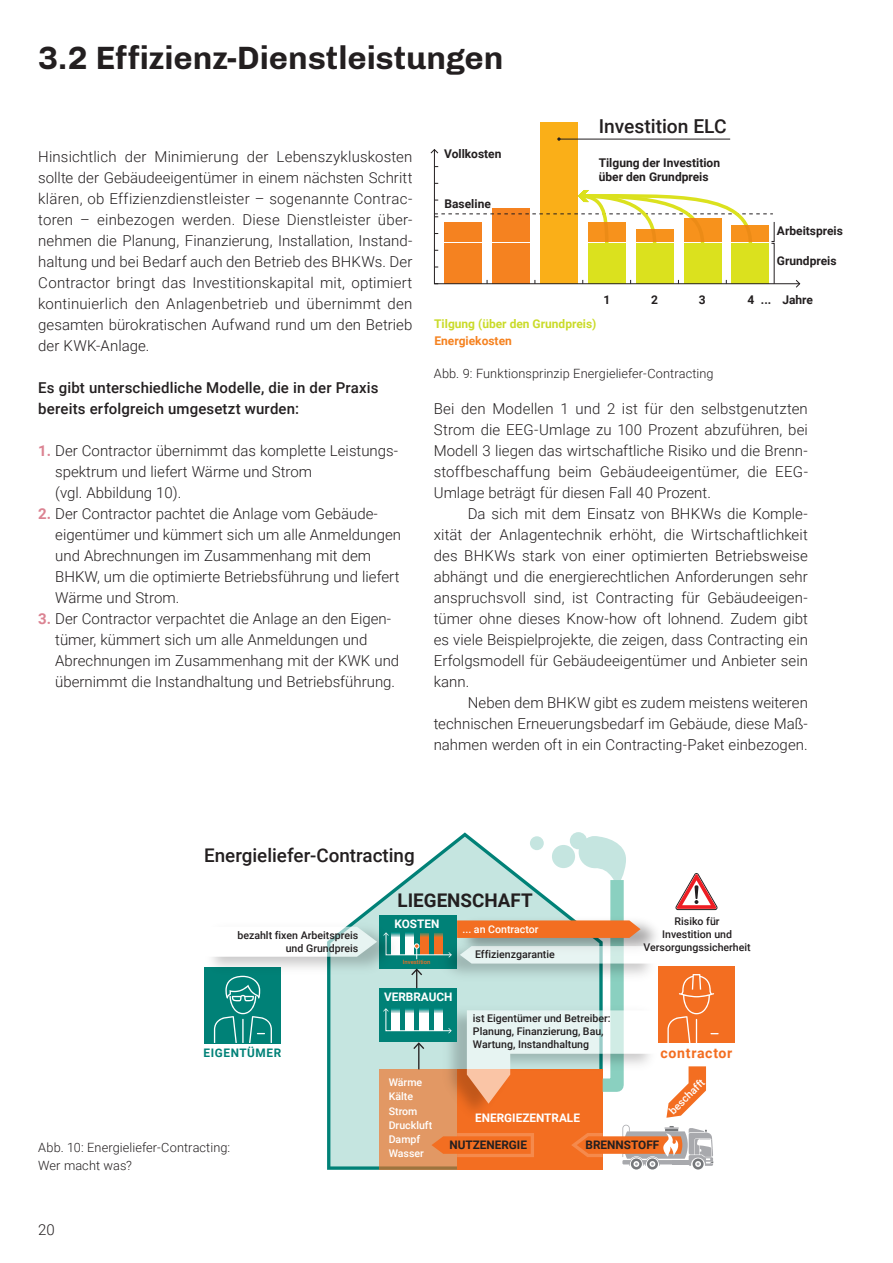
<style>
.page{position:relative;width:893px;height:1263px;background:#fff}
.page>*{position:absolute;margin:0;border:0;box-sizing:border-box;transform-origin:0 0}
.Subheadline_innen{font:700 33px "Chivo";color:#231f20}
.t1{font:500 19.2px "Roboto";color:#231f20}
.t2{font:500 18.9px "Roboto";color:#231f20}
.t3{font:700 18.9px "Roboto";color:#231f20}
.Fliesstext_ohne__Ein{font:300 15px/21px "Roboto";color:#231f20}
.Fliesstext_mit_Einrü{font:300 15px/21px "Roboto";color:#231f20;text-align:justify}
.Fliesstext_fett_link{font:500 15px/21px "Roboto";letter-spacing:.01em;color:#231f20}
.t4{font:700 14.1px "Roboto";letter-spacing:.05em;color:#f36e21}
.BU{font:300 12.75px/18px "Roboto";letter-spacing:.005em;color:#231f20}
.t5{font:700 12px/14.4px "Roboto";color:#231f20}
.t6{font:700 12px "Roboto";color:#cadb2a}
.t7{font:700 12px "Roboto";color:#f58220}
.t8{font:700 11.7px "Roboto";color:#fff}
.t9{font:700 11.7px "Roboto";color:#231f20}
.t10{font:700 11.7px "Roboto";letter-spacing:.05em;color:#008177}
.t11{font:500 10.65px/12.9px "Roboto";color:#231f20;text-align:center}
.t12{font:500 10.65px/14.1px "Roboto";color:#fff}
.t13{font:500 5.85px "Roboto";color:#f36e21}
.s1{font-weight:700;color:#db8392}
</style>
<div class="page">
<div style="left:540px;top:122px;width:38px;height:162px;background:#faaf18"></div>
<svg style="left:434px;top:154px;width:361px;height:131px"></svg>
<svg style="left:795px;top:280px;width:6px;height:8px"></svg>
<svg style="left:430px;top:149px;width:9px;height:5px"></svg>
<hr style="left:559px;top:139px;width:171px;height:1px;background:#231f20">
<svg style="left:557px;top:137px;width:4px;height:4px"></svg>
<svg style="left:434px;top:190px;width:340px;height:94px"></svg>
<div style="left:588px;top:222px;width:38px;height:19px;background:#f7921c"></div>
<div style="left:636px;top:229px;width:38px;height:12px;background:#f7921c"></div>
<div style="left:684px;top:218px;width:37px;height:23px;background:#f7921c"></div>
<div style="left:731px;top:225px;width:38px;height:16px;background:#f7921c"></div>
<svg style="left:327px;top:832px;width:259px;height:338px;fill:#c5e5e0"></svg>
<div style="left:379px;top:1069px;width:78px;height:101px;background:#e29864"></div>
<div style="left:457px;top:1069px;width:146px;height:101px;background:#f36e21"></div>
<svg style="left:571px;top:1126px;width:142px;height:43px"></svg>
<svg style="left:432px;top:1133px;width:102px;height:24px"></svg>
<div style="left:204px;top:967px;width:76px;height:76px;background:#008177"></div>
<div style="left:379px;top:988px;width:78px;height:53px;background:#008177"></div>
<svg style="left:214px;top:978px;width:58px;height:65px"></svg>
<svg style="left:675px;top:873px;width:43px;height:37px"></svg>
<svg style="left:666px;top:1066px;width:40px;height:52px"></svg>
<div style="left:658px;top:967px;width:77px;height:76px;background:#f36e21"></div>
<svg style="left:667px;top:974px;width:52px;height:69px"></svg>
<img style="left:212px;top:918px;width:171px;height:60px">
<svg style="left:212px;top:927px;width:165px;height:30px"></svg>
<svg style="left:383px;top:836px;width:273px;height:268px"></svg>
<h2 class="Subheadline_innen" style="left:38px;top:39px;width:467px">3.2 Effizienz-Dienstleistungen</h2>
<p class="Fliesstext_ohne__Ein" style="left:38px;top:145px;width:376px;text-align:justify">Hinsichtlich der Minimierung der Lebenszykluskosten sollte der Gebäudeeigentümer in einem nächsten Schritt klären, ob Effizienzdienstleister – sogenannte Contrac&shy;toren – einbezogen werden. Diese Dienstleister über&shy;nehmen die Planung, Finanzierung, Installation, Instand&shy;haltung und bei Bedarf auch den Betrieb des BHKWs. Der Contractor bringt das Investitionskapital mit, optimiert kontinuierlich den Anlagenbetrieb und übernimmt den gesamten bürokratischen Aufwand rund um den Betrieb der KWK-Anlage.</p>
<p class="Fliesstext_fett_link" style="left:38px;top:376px;width:342px">Es gibt unterschiedliche Modelle, die in der Praxis bereits erfolgreich umgesetzt wurden:</p>
<p class="Fliesstext_ohne__Ein" style="left:55px;top:439px;width:344px;text-indent:-17px"><span class="s1">1.</span> Der Contractor übernimmt das komplette Leistungs&shy;spektrum und liefert Wärme und Strom<br>(vgl. Abbildung 10).</p>
<p class="Fliesstext_ohne__Ein" style="left:55px;top:502px;width:347px;text-indent:-17px"><span class="s1">2.</span> Der Contractor pachtet die Anlage vom Gebäude&shy;eigentümer und kümmert sich um alle Anmeldungen und Abrechnungen im Zusammenhang mit dem BHKW, um die optimierte Betriebsführung und liefert Wärme und Strom.</p>
<p class="Fliesstext_ohne__Ein" style="left:55px;top:607px;width:345px;text-indent:-17px"><span class="s1">3.</span> Der Contractor verpachtet die Anlage an den Eigen&shy;tümer, kümmert sich um alle Anmeldungen und Abrechnungen im Zusammenhang mit der KWK und übernimmt die Instandhaltung und Betriebsführung.</p>
<p class="t5" style="left:444px;top:147px;width:59px">Vollkosten</p>
<p class="t5" style="left:445px;top:196px;width:48px">Baseline</p>
<p class="t1" style="left:599px;top:113px;width:129px">Investition ELC</p>
<p class="t5" style="left:599px;top:155px;width:123px">Tilgung der Investition über den Grundpreis</p>
<p class="t5" style="left:777px;top:223px;width:67px">Arbeitspreis</p>
<p class="t5" style="left:777px;top:253px;width:61px">Grundpreis</p>
<p class="t5" style="left:604px;top:292px;width:8px">1</p>
<p class="t5" style="left:651px;top:292px;width:8px">2</p>
<p class="t5" style="left:699px;top:292px;width:8px">3</p>
<p class="t5" style="left:748px;top:292px;width:67px">4 ... Jahre</p>
<p class="t6" style="left:434px;top:316px;width:164px">Tilgung (über den Grundpreis)</p>
<p class="t7" style="left:434px;top:332px;width:79px">Energiekosten</p>
<p class="BU" style="left:434px;top:364px;width:281px">Abb. 9: Funktionsprinzip Energieliefer-Contracting</p>
<p class="Fliesstext_ohne__Ein" style="left:434px;top:397px;width:376px;text-align:justify">Bei den Modellen 1 und 2 ist für den selbstgenutzten Strom die EEG-Umlage zu 100 Prozent abzuführen, bei Modell 3 liegen das wirtschaftliche Risiko und die Brenn&shy;stoffbeschaffung beim Gebäudeeigentümer, die EEG-Umlage beträgt für diesen Fall 40 Prozent.</p>
<p class="Fliesstext_mit_Einrü" style="left:434px;top:502px;width:376px;text-indent:34px">Da sich mit dem Einsatz von BHKWs die Komple&shy;xität der Anlagentechnik erhöht, die Wirtschaftlichkeit des BHKWs stark von einer optimierten Betriebsweise abhängt und die energierechtlichen Anforderungen sehr anspruchsvoll sind, ist Contracting für Gebäudeeigen&shy;tümer ohne dieses Know-how oft lohnend. Zudem gibt es viele Beispielprojekte, die zeigen, dass Contracting ein Erfolgsmodell für Gebäudeeigentümer und Anbieter sein kann.</p>
<p class="Fliesstext_mit_Einrü" style="left:434px;top:691px;width:376px;text-indent:34px">Neben dem BHKW gibt es zudem meistens weiteren technischen Erneuerungsbedarf im Gebäude, diese Maß&shy;nahmen werden oft in ein Contracting-Paket einbezogen.</p>
<p class="t2" style="left:204px;top:842px;width:212px">Energieliefer-Contracting</p>
<p class="t11" style="left:237px;top:928px;width:122px;text-align:right">bezahlt fixen Arbeitspreis und Grundpreis</p>
<p class="t10" style="left:204px;top:1045px;width:79px">EIGENTÜMER</p>
<p class="BU" style="left:38px;top:1138px;width:193px">Abb. 10: Energieliefer-Contracting:<br>Wer macht was?</p>
<p class="Fliesstext_ohne__Ein" style="left:38px;top:1218px;width:18px">20</p>
<p class="t3" style="left:398px;top:887px;width:137px">LIEGENSCHAFT</p>
<p class="t12" style="left:462px;top:921px;width:78px">... an Contractor</p>
<p class="t8" style="left:395px;top:916px;width:46px">KOSTEN</p>
<p class="t13" style="left:403px;top:958px;width:29px">Investition</p>
<p class="t8" style="left:384px;top:989px;width:70px">VERBRAUCH</p>
<p class="t11" style="left:475px;top:947px;width:81px">Effizienzgarantie</p>
<p class="t11" style="left:473px;top:1012px;width:139px;text-align:left">ist Eigentümer und Betreiber:<br>Planung, Finanzierung, Bau,<br>Wartung, Instandhaltung</p>
<p class="t11" style="left:644px;top:914px;width:109px">Risiko für<br>Investition und<br>Versorgungssicherheit</p>
<p class="t4" style="left:660px;top:1043px;width:73px">contractor</p>
<p class="t12" style="left:389px;top:1075px;width:45px">Wärme<br>Kälte<br>Strom<br>Druckluft<br>Dampf<br>Wasser</p>
<p class="t8" style="left:475px;top:1109px;width:106px">ENERGIEZENTRALE</p>
<p class="t9" style="left:449px;top:1136px;width:79px">NUTZENERGIE</p>
<p class="t9" style="left:586px;top:1136px;width:75px">BRENNSTOFF</p>
<p class="t12" style="left:666px;top:1107px;width:47px;rotate:-45deg">beschafft</p>
</div>
